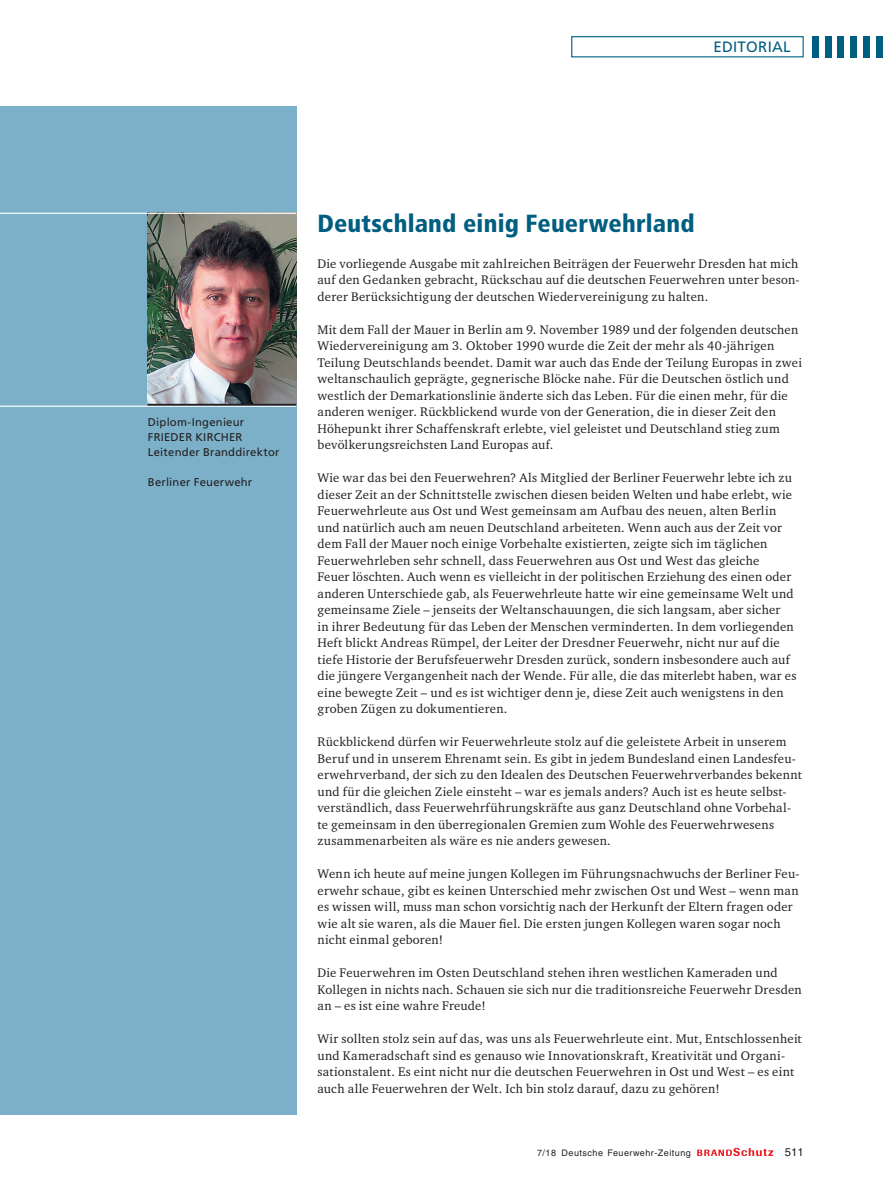
<style>
.page{position:relative;width:893px;height:1191px;background:#fff}
.page>*{position:absolute;margin:0;border:0;box-sizing:border-box;transform-origin:0 0}
.t1{font:900 condensed 24.75px "Frutiger LT";letter-spacing:.01em;color:#005e80}
.t2{font:15px "Frutiger LT";letter-spacing:.02em;color:#005e80}
.t3{font:12.75px/16.5px "Charter ITC";letter-spacing:.02em;color:#231f20}
.t4{font:11.25px/15px "Frutiger LT";letter-spacing:.02em;color:#231f20}
.t5{font:11.25px "Helvetica LT";color:#231f20}
.t6{font:9px "Helvetica LT";letter-spacing:.055em;color:#231f20}
</style>
<div class="page">
<div style="left:571px;top:36px;width:233px;height:21px;border:1px solid #005e80"></div>
<div style="left:812px;top:36px;width:7px;height:22px;background:#005e80"></div>
<div style="left:825px;top:36px;width:6px;height:22px;background:#005e80"></div>
<div style="left:838px;top:36px;width:6px;height:22px;background:#005e80"></div>
<div style="left:850px;top:36px;width:7px;height:22px;background:#005e80"></div>
<div style="left:863px;top:36px;width:7px;height:21px;background:#005e80"></div>
<div style="left:876px;top:36px;width:6px;height:21px;background:#005e80"></div>
<svg style="left:697px;top:1147px;width:76px;height:9px"></svg>
<div style="left:0;top:106px;width:296px;height:1008px;background:#7bb0c8"></div>
<img style="left:147px;top:214px;width:149px;height:190px">
<hr style="left:0;top:213px;width:296px;height:1px;background:#fff">
<hr style="left:0;top:405px;width:296px;height:2px;background:#fff">
<hr style="left:147px;top:404px;width:149px;height:1px;background:#231f20">
<p class="t2" style="left:713px;top:38px;width:79px">EDITORIAL</p>
<p class="t4" style="left:148px;top:415px;width:133px">Diplom-Ingenieur<br>FRIEDER KIRCHER<br>Leitender Branddirektor</p>
<p class="t4" style="left:148px;top:475px;width:106px">Berliner Feuerwehr</p>
<h1 class="t1" style="left:317px;top:208px;width:379px">Deutschland einig Feuerwehrland</h1>
<p class="t3" style="left:317px;top:255px;width:484px;text-align:justify">Die vorliegende Ausgabe mit zahlreichen Beiträgen der Feuerwehr Dresden hat mich auf den Gedanken gebracht, Rückschau auf die deutschen Feuerwehren unter beson&shy;derer Berücksichtigung der deutschen Wiedervereinigung zu halten.</p>
<p class="t3" style="left:317px;top:321px;width:486px">Mit dem Fall der Mauer in Berlin am 9. November 1989 und der folgenden deutschen Wiedervereinigung am 3. Oktober 1990 wurde die Zeit der mehr als 40-jährigen Teilung Deutschlands beendet. Damit war auch das Ende der Teilung Europas in zwei weltanschaulich geprägte, gegnerische Blöcke nahe. Für die Deutschen östlich und westlich der Demarkationslinie änderte sich das Leben. Für die einen mehr, für die anderen weniger. Rückblickend wurde von der Generation, die in dieser Zeit den Höhepunkt ihrer Schaffenskraft erlebte, viel geleistet und Deutschland stieg zum bevölkerungsreichsten Land Europas auf.</p>
<p class="t3" style="left:317px;top:469px;width:481px">Wie war das bei den Feuerwehren? Als Mitglied der Berliner Feuerwehr lebte ich zu dieser Zeit an der Schnittstelle zwischen diesen beiden Welten und habe erlebt, wie Feuerwehrleute aus Ost und West gemeinsam am Aufbau des neuen, alten Berlin und natürlich auch am neuen Deutschland arbeiteten. Wenn auch aus der Zeit vor dem Fall der Mauer noch einige Vorbehalte existierten, zeigte sich im täglichen Feuerwehrleben sehr schnell, dass Feuerwehren aus Ost und West das gleiche<br>Feuer löschten. Auch wenn es vielleicht in der politischen Erziehung des einen oder anderen Unterschiede gab, als Feuerwehrleute hatte wir eine gemeinsame Welt und gemeinsame Ziele – jenseits der Weltanschauungen, die sich langsam, aber sicher<br>in ihrer Bedeutung für das Leben der Menschen verminderten. In dem vorliegenden Heft blickt Andreas Rümpel, der Leiter der Dresdner Feuerwehr, nicht nur auf die tiefe Historie der Berufsfeuerwehr Dresden zurück, sondern insbesondere auch auf die jüngere Vergangenheit nach der Wende. Für alle, die das miterlebt haben, war es eine bewegte Zeit – und es ist wichtiger denn je, diese Zeit auch wenigstens in den groben Zügen zu dokumentieren.</p>
<p class="t3" style="left:317px;top:733px;width:486px">Rückblickend dürfen wir Feuerwehrleute stolz auf die geleistete Arbeit in unserem Beruf und in unserem Ehrenamt sein. Es gibt in jedem Bundesland einen Landesfeu&shy;erwehrverband, der sich zu den Idealen des Deutschen Feuerwehrverbandes bekennt und für die gleichen Ziele einsteht – war es jemals anders? Auch ist es heute selbst&shy;verständlich, dass Feuerwehrführungskräfte aus ganz Deutschland ohne Vorbehal&shy;te gemeinsam in den überregionalen Gremien zum Wohle des Feuerwehrwesens zusammenarbeiten als wäre es nie anders gewesen.</p>
<p class="t3" style="left:317px;top:865px;width:483px">Wenn ich heute auf meine jungen Kollegen im Führungsnachwuchs der Berliner Feu&shy;erwehr schaue, gibt es keinen Unterschied mehr zwischen Ost und West – wenn man es wissen will, muss man schon vorsichtig nach der Herkunft der Eltern fragen oder wie alt sie waren, als die Mauer fiel. Die ersten jungen Kollegen waren sogar noch nicht einmal geboren!</p>
<p class="t3" style="left:317px;top:964px;width:486px">Die Feuerwehren im Osten Deutschland stehen ihren westlichen Kameraden und<br>Kollegen in nichts nach. Schauen sie sich nur die traditionsreiche Feuerwehr Dresden an – es ist eine wahre Freude!</p>
<p class="t3" style="left:317px;top:1030px;width:486px">Wir sollten stolz sein auf das, was uns als Feuerwehrleute eint. Mut, Entschlossenheit und Kameradschaft sind es genauso wie Innovationskraft, Kreativität und Organi&shy;sationstalent. Es eint nicht nur die deutschen Feuerwehren in Ost und West – es eint auch alle Feuerwehren der Welt. Ich bin stolz darauf, dazu zu gehören!</p>
<p class="t6" style="left:537px;top:1147px;width:155px">7/18 Deutsche Feuerwehr-Zeitung</p>
<p class="t5" style="left:785px;top:1145px;width:20px">511</p>
</div>
